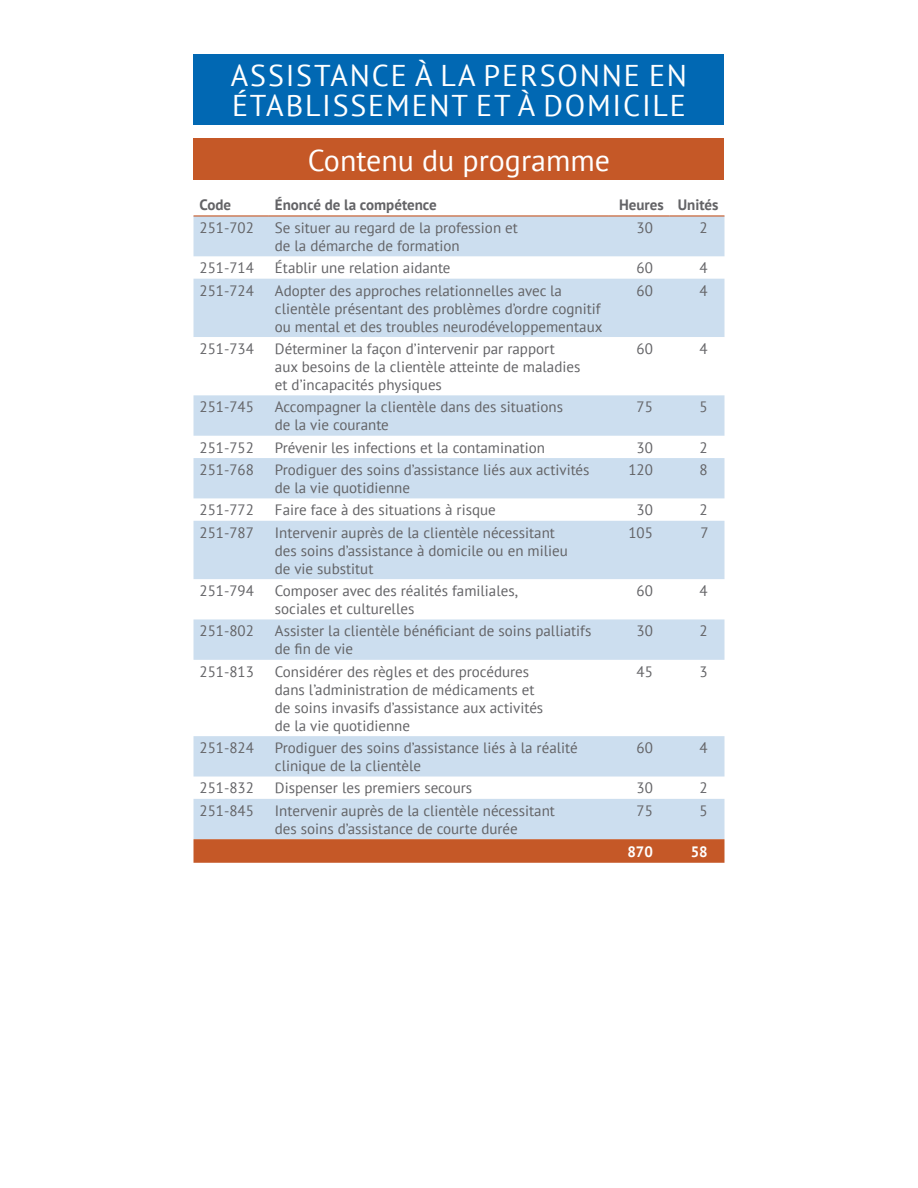
<style>
.page{position:relative;width:918px;height:1188px;background:#fff}
.page>*{position:absolute;margin:0;border:0;box-sizing:border-box;transform-origin:0 0}
.Titre_programme_2{font:30px/30px "PT Sans";letter-spacing:.06em;color:#fff}
.Titre_programme_2-2{font:30px "PT Sans";color:#fff}
.Para_2{font:15px/18px "PT Sans";color:#636366}
.Para_2-2{font:700 15px "PT Sans";color:#636366}
.total_blanc{font:700 15px "PT Sans";color:#fff}
</style>
<div class="page">
<div style="left:194px;top:138px;width:530px;height:42px;background:#c55827"></div>
<div style="left:194px;top:54px;width:530px;height:71px;background:#0168b3"></div>
<svg style="left:194px;top:217px;width:530px;height:622px;fill:#ccdeef"></svg>
<svg style="left:194px;top:839px;width:530px;height:24px;background:#c55a2a"></svg>
<hr style="left:194px;top:215px;width:75px;height:2px;background:#c55827">
<hr style="left:269px;top:215px;width:339px;height:2px;background:#c55827">
<hr style="left:608px;top:215px;width:62px;height:2px;background:#c55827">
<hr style="left:670px;top:215px;width:54px;height:2px;background:#c55827">
<p class="Titre_programme_2" style="left:231px;top:60px;width:458px">ASSISTANCE À LA PERSONNE EN<br>ÉTABLISSEMENT ET À DOMICILE</p>
<p class="Titre_programme_2-2" style="left:308px;top:141px;width:304px">Contenu du programme</p>
<p class="Para_2-2" style="left:200px;top:195px;width:33px">Code</p>
<p class="Para_2-2" style="left:275px;top:195px;width:163px">Énoncé de la compétence</p>
<p class="Para_2-2" style="left:619px;top:195px;width:46px">Heures</p>
<p class="Para_2-2" style="left:678px;top:195px;width:42px">Unités</p>
<p class="Para_2" style="left:200px;top:218px;width:56px">251-702</p>
<p class="Para_2" style="left:275px;top:218px;width:245px">Se situer au regard de la profession et de la démarche de formation</p>
<p class="Para_2" style="left:637px;top:218px;width:18px">30</p>
<p class="Para_2" style="left:700px;top:218px;width:10px">2</p>
<p class="Para_2" style="left:200px;top:259px;width:56px">251-714</p>
<p class="Para_2" style="left:275px;top:259px;width:177px">Établir une relation aidante</p>
<p class="Para_2" style="left:637px;top:259px;width:18px">60</p>
<p class="Para_2" style="left:700px;top:259px;width:10px">4</p>
<p class="Para_2" style="left:200px;top:281px;width:56px">251-724</p>
<p class="Para_2" style="left:275px;top:281px;width:329px">Adopter des approches relationnelles avec la clientèle présentant des problèmes d’ordre cognitif ou mental et des troubles neurodéveloppementaux</p>
<p class="Para_2" style="left:637px;top:281px;width:18px">60</p>
<p class="Para_2" style="left:700px;top:281px;width:10px">4</p>
<p class="Para_2" style="left:200px;top:339px;width:56px">251-734</p>
<p class="Para_2" style="left:275px;top:339px;width:307px">Déterminer la façon d’intervenir par rapport aux besoins de la clientèle atteinte de maladies et d’incapacités physiques</p>
<p class="Para_2" style="left:637px;top:339px;width:18px">60</p>
<p class="Para_2" style="left:700px;top:339px;width:10px">4</p>
<p class="Para_2" style="left:200px;top:398px;width:56px">251-745</p>
<p class="Para_2" style="left:275px;top:398px;width:290px">Accompagner la clientèle dans des situations de la vie courante</p>
<p class="Para_2" style="left:637px;top:398px;width:18px">75</p>
<p class="Para_2" style="left:700px;top:398px;width:10px">5</p>
<p class="Para_2" style="left:200px;top:438px;width:56px">251-752</p>
<p class="Para_2" style="left:275px;top:438px;width:272px">Prévenir les infections et la contamination</p>
<p class="Para_2" style="left:637px;top:438px;width:18px">30</p>
<p class="Para_2" style="left:700px;top:438px;width:10px">2</p>
<p class="Para_2" style="left:200px;top:460px;width:56px">251-768</p>
<p class="Para_2" style="left:275px;top:460px;width:316px">Prodiguer des soins d’assistance liés aux activités de la vie quotidienne</p>
<p class="Para_2" style="left:628px;top:460px;width:26px">120</p>
<p class="Para_2" style="left:700px;top:460px;width:10px">8</p>
<p class="Para_2" style="left:200px;top:501px;width:56px">251-772</p>
<p class="Para_2" style="left:275px;top:501px;width:222px">Faire face à des situations à risque</p>
<p class="Para_2" style="left:637px;top:501px;width:18px">30</p>
<p class="Para_2" style="left:700px;top:501px;width:10px">2</p>
<p class="Para_2" style="left:200px;top:523px;width:56px">251-787</p>
<p class="Para_2" style="left:275px;top:523px;width:294px">Intervenir auprès de la clientèle nécessitant des soins d’assistance à domicile ou en milieu de vie substitut</p>
<p class="Para_2" style="left:628px;top:523px;width:26px">105</p>
<p class="Para_2" style="left:700px;top:523px;width:10px">7</p>
<p class="Para_2" style="left:200px;top:581px;width:56px">251-794</p>
<p class="Para_2" style="left:275px;top:581px;width:245px">Composer avec des réalités familiales, sociales et culturelles</p>
<p class="Para_2" style="left:637px;top:581px;width:18px">60</p>
<p class="Para_2" style="left:700px;top:581px;width:10px">4</p>
<p class="Para_2" style="left:200px;top:622px;width:56px">251-802</p>
<p class="Para_2" style="left:275px;top:622px;width:318px">Assister la clientèle bénéficiant de soins palliatifs de fin de vie</p>
<p class="Para_2" style="left:637px;top:622px;width:18px">30</p>
<p class="Para_2" style="left:700px;top:622px;width:10px">2</p>
<p class="Para_2" style="left:200px;top:662px;width:56px">251-813</p>
<p class="Para_2" style="left:275px;top:662px;width:270px">Considérer des règles et des procédures dans l’administration de médicaments et de soins invasifs d’assistance aux activités de la vie quotidienne</p>
<p class="Para_2" style="left:637px;top:662px;width:18px">45</p>
<p class="Para_2" style="left:700px;top:662px;width:10px">3</p>
<p class="Para_2" style="left:200px;top:739px;width:56px">251-824</p>
<p class="Para_2" style="left:275px;top:739px;width:304px">Prodiguer des soins d’assistance liés à la réalité clinique de la clientèle</p>
<p class="Para_2" style="left:637px;top:739px;width:18px">60</p>
<p class="Para_2" style="left:700px;top:739px;width:10px">4</p>
<p class="Para_2" style="left:200px;top:779px;width:56px">251-832</p>
<p class="Para_2" style="left:275px;top:779px;width:199px">Dispenser les premiers secours</p>
<p class="Para_2" style="left:637px;top:779px;width:18px">30</p>
<p class="Para_2" style="left:700px;top:779px;width:10px">2</p>
<p class="Para_2" style="left:200px;top:801px;width:56px">251-845</p>
<p class="Para_2" style="left:275px;top:801px;width:282px">Intervenir auprès de la clientèle nécessitant des soins d’assistance de courte durée</p>
<p class="Para_2" style="left:637px;top:801px;width:18px">75</p>
<p class="Para_2" style="left:700px;top:801px;width:10px">5</p>
<p class="total_blanc" style="left:627px;top:842px;width:27px">870</p>
<p class="total_blanc" style="left:691px;top:842px;width:19px">58</p>
</div>
